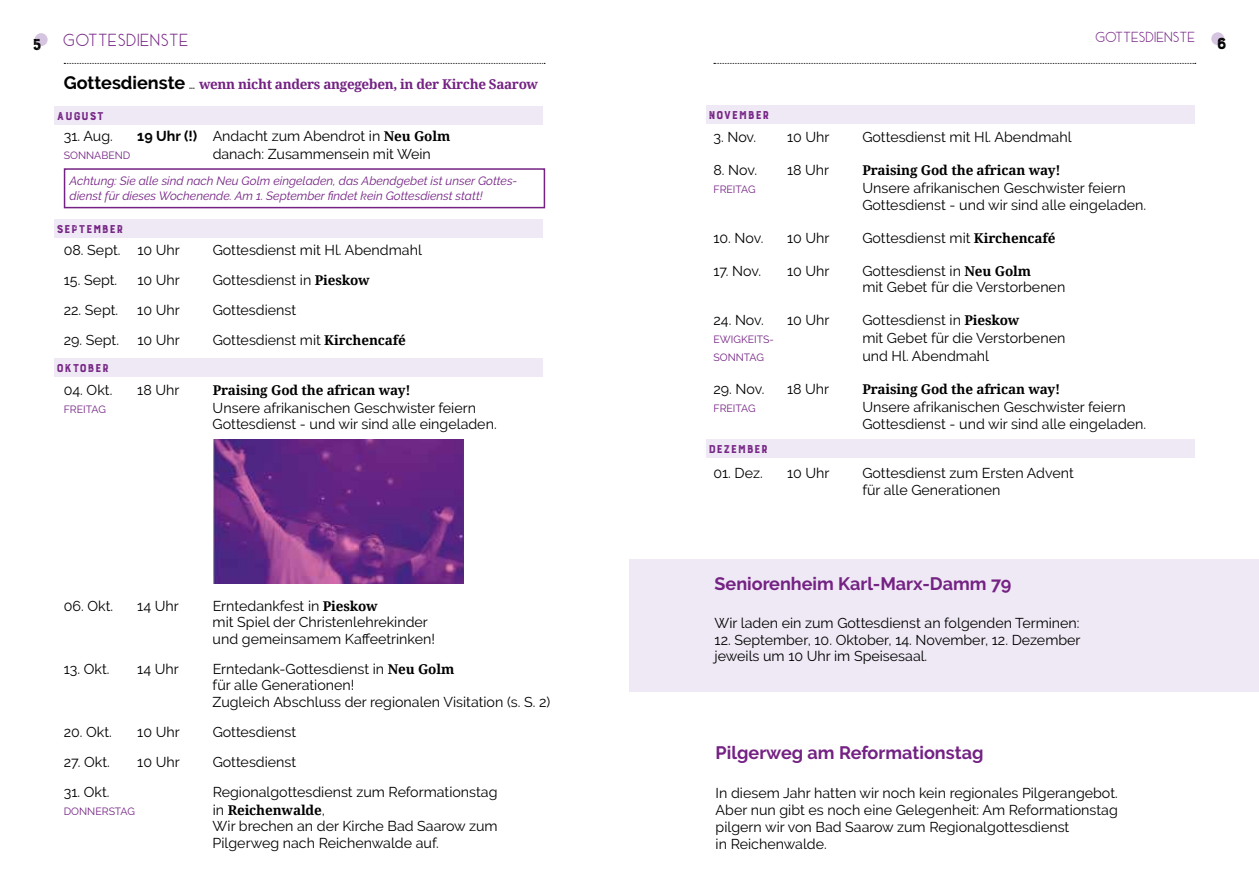
<style>
.page{position:relative;width:1259px;height:893px;background:#fff}
.page>*{position:absolute;margin:0;border:0;box-sizing:border-box;transform-origin:0 0}
.t1{font:700 21px "Burford Rustic";color:#000}
.t2{font:700 18px "Raleway";color:#742283}
.t3{font:18px "Ace Sans Demo";letter-spacing:.025em;color:#742283}
.t4{font:700 15px "Burford Rustic";color:#742283}
.t5{font:15px "Ace Sans Demo";color:#742283}
.t6{font:14.25px/16.5px "Raleway";color:#000}
.t7{font:700 13.5px "Droid Serif";letter-spacing:-.01em;color:#000}
.t8{font:700 13.5px "Droid Serif";letter-spacing:-.025em;color:#742283}
.t9{font:italic 12px/14.4px "Raleway";color:#742283}
.t10{font:10.5px "Raleway";color:#742283}
.s1{font-family:"Burford Rustic";font-weight:700;font-size:21px;color:#000}
.s2{font-family:"Raleway";font-size:18px;color:#000}
.s3{font-family:"Raleway";font-weight:400;font-size:14.25px;color:#000}
.s4{font-weight:700}
.s5{font-family:"Droid Serif";font-weight:700;font-size:13.5px}
.s6{font-family:"Raleway";font-weight:400;font-size:14.25px}
</style>
<div class="page">
<div style="left:1211px;top:32px;width:13px;height:13px;background:#d6c5e1;border-radius:50%"></div>
<svg style="left:714px;top:63px;width:481px;height:1px"></svg>
<svg style="left:64px;top:63px;width:481px;height:1px"></svg>
<div style="left:35px;top:33px;width:13px;height:13px;background:#d6c5e1;border-radius:50%"></div>
<div style="left:54px;top:219px;width:488px;height:18px;background:#efe9f5"></div>
<div style="left:54px;top:106px;width:488px;height:18px;background:#efe9f5"></div>
<div style="left:706px;top:105px;width:488px;height:18px;background:#efe9f5"></div>
<img style="left:214px;top:439px;width:249px;height:145px">
<div style="left:706px;top:439px;width:488px;height:18px;background:#efe9f5"></div>
<div style="left:54px;top:358px;width:488px;height:18px;background:#efe9f5"></div>
<div style="left:629px;top:559px;width:630px;height:133px;background:#efe9f5"></div>
<div style="left:64px;top:168px;width:481px;height:40px;border:2px solid #742283"></div>
<p class="t5" style="left:1095px;top:32px;width:102px">GOTTESDIENSTE</p>
<p class="t3" style="left:32px;top:33px;width:158px"><span class="s1">5</span> GOTTESDIENSTE</p>
<h1 class="t1" style="left:1216px;top:33px;width:13px">6</h1>
<p class="t8" style="left:64px;top:77px;width:476px"><span class="s2">Gottesdienste</span> <span class="s3">…</span> wenn nicht anders angegeben, in der Kirche Saarow</p>
<p class="t6" style="left:64px;top:128px;width:51px">31. Aug.</p>
<p class="t6" style="left:137px;top:128px;width:314px"><span class="s4">19 Uhr (!)</span> Andacht zum Abendrot in <span class="s5">Neu Golm</span></p>
<p class="t10" style="left:64px;top:149px;width:68px">SONNABEND</p>
<p class="t6" style="left:213px;top:146px;width:220px">danach: Zusammensein mit Wein</p>
<p class="t4" style="left:56px;top:108px;width:49px">August</p>
<p class="t9" style="left:70px;top:174px;width:449px">Achtung: Sie alle sind nach Neu Golm eingeladen, das Abendgebet ist unser Gottes&shy;dienst für dieses Wochenende. Am 1. September findet kein Gottesdienst statt!</p>
<p class="t4" style="left:56px;top:221px;width:69px">September</p>
<p class="t6" style="left:64px;top:242px;width:118px">08. Sept. 10 Uhr</p>
<p class="t6" style="left:213px;top:242px;width:211px">Gottesdienst mit Hl. Abendmahl</p>
<p class="t6" style="left:64px;top:272px;width:55px">15. Sept.</p>
<p class="t6" style="left:137px;top:272px;width:44px">10 Uhr</p>
<p class="t6" style="left:213px;top:272px;width:158px">Gottesdienst in <span class="s5">Pieskow</span></p>
<p class="t6" style="left:64px;top:302px;width:56px">22. Sept.</p>
<p class="t6" style="left:137px;top:302px;width:44px">10 Uhr</p>
<p class="t6" style="left:213px;top:302px;width:85px">Gottesdienst</p>
<p class="t6" style="left:64px;top:332px;width:57px">29. Sept.</p>
<p class="t6" style="left:137px;top:332px;width:44px">10 Uhr</p>
<p class="t6" style="left:213px;top:332px;width:195px">Gottesdienst mit <span class="s5">Kirchencafé</span></p>
<p class="t6" style="left:64px;top:381px;width:50px">04. Okt.</p>
<p class="t6" style="left:137px;top:381px;width:44px">18 Uhr</p>
<p class="t7" style="left:213px;top:382px;width:199px">Praising God the african way!</p>
<p class="t10" style="left:64px;top:403px;width:44px">FREITAG</p>
<p class="t6" style="left:213px;top:399px;width:285px">Unsere afrikanischen Geschwister feiern<br>Gottesdienst - und wir sind alle eingeladen.</p>
<p class="t4" style="left:56px;top:360px;width:54px">Oktober</p>
<p class="t6" style="left:64px;top:597px;width:51px">06. Okt.</p>
<p class="t6" style="left:137px;top:597px;width:43px">14 Uhr</p>
<p class="t6" style="left:213px;top:597px;width:224px">Erntedankfest in <span class="s5">Pieskow<br></span>mit Spiel der Christenlehrekinder und gemeinsamem Kaffeetrinken!</p>
<p class="t6" style="left:64px;top:660px;width:47px">13. Okt.</p>
<p class="t6" style="left:137px;top:660px;width:43px">14 Uhr</p>
<p class="t6" style="left:213px;top:660px;width:339px">Erntedank-Gottesdienst in <span class="s5">Neu Golm<br></span>für alle Generationen!<br>Zugleich Abschluss der regionalen Visitation (s. S. 2)</p>
<p class="t6" style="left:64px;top:723px;width:50px">20. Okt.</p>
<p class="t6" style="left:137px;top:723px;width:44px">10 Uhr</p>
<p class="t6" style="left:213px;top:723px;width:85px">Gottesdienst</p>
<p class="t6" style="left:64px;top:753px;width:48px">27. Okt.</p>
<p class="t6" style="left:137px;top:753px;width:44px">10 Uhr</p>
<p class="t6" style="left:213px;top:753px;width:85px">Gottesdienst</p>
<p class="t6" style="left:64px;top:783px;width:47px">31. Okt.</p>
<p class="t6" style="left:213px;top:783px;width:286px">Regionalgottesdienst zum Reformationstag</p>
<p class="t10" style="left:64px;top:805px;width:73px">DONNERSTAG</p>
<p class="t7" style="left:213px;top:802px;width:114px"><span class="s6">in</span> Reichenwalde<span class="s6">,</span></p>
<p class="t6" style="left:213px;top:818px;width:286px">Wir brechen an der Kirche Bad Saarow zum<br>Pilgerweg nach Reichenwalde auf.</p>
<p class="t4" style="left:708px;top:107px;width:60px">November</p>
<p class="t6" style="left:713px;top:129px;width:44px">3. Nov.</p>
<p class="t6" style="left:787px;top:129px;width:44px">10 Uhr</p>
<p class="t6" style="left:862px;top:129px;width:211px">Gottesdienst mit Hl. Abendmahl</p>
<p class="t6" style="left:713px;top:162px;width:45px">8. Nov.</p>
<p class="t6" style="left:787px;top:162px;width:44px">18 Uhr</p>
<p class="t7" style="left:862px;top:162px;width:200px">Praising God the african way!</p>
<p class="t10" style="left:713px;top:183px;width:44px">FREITAG</p>
<p class="t6" style="left:862px;top:180px;width:285px">Unsere afrikanischen Geschwister feiern<br>Gottesdienst - und wir sind alle eingeladen.</p>
<p class="t6" style="left:713px;top:229px;width:51px">10. Nov.</p>
<p class="t6" style="left:787px;top:229px;width:44px">10 Uhr</p>
<p class="t6" style="left:862px;top:229px;width:195px">Gottesdienst mit <span class="s5">Kirchencafé</span></p>
<p class="t6" style="left:713px;top:262px;width:49px">17. Nov.</p>
<p class="t6" style="left:787px;top:262px;width:44px">10 Uhr</p>
<p class="t6" style="left:862px;top:262px;width:204px">Gottesdienst in <span class="s5">Neu Golm<br></span>mit Gebet für die Verstorbenen</p>
<p class="t6" style="left:713px;top:312px;width:52px">24. Nov.</p>
<p class="t6" style="left:787px;top:312px;width:44px">10 Uhr</p>
<p class="t6" style="left:862px;top:312px;width:159px">Gottesdienst in <span class="s5">Pieskow</span></p>
<p class="t10" style="left:713px;top:333px;width:62px">EWIGKEITS-</p>
<p class="t6" style="left:862px;top:330px;width:204px">mit Gebet für die Verstorbenen</p>
<p class="t10" style="left:713px;top:351px;width:52px">SONNTAG</p>
<p class="t6" style="left:862px;top:348px;width:128px">und Hl. Abendmahl</p>
<p class="t6" style="left:713px;top:381px;width:52px">29. Nov.</p>
<p class="t6" style="left:787px;top:381px;width:44px">18 Uhr</p>
<p class="t7" style="left:862px;top:381px;width:199px">Praising God the african way!</p>
<p class="t10" style="left:713px;top:402px;width:44px">FREITAG</p>
<p class="t6" style="left:862px;top:399px;width:285px">Unsere afrikanischen Geschwister feiern<br>Gottesdienst - und wir sind alle eingeladen.</p>
<p class="t6" style="left:713px;top:465px;width:51px">01. Dez.</p>
<p class="t6" style="left:787px;top:465px;width:44px">10 Uhr</p>
<p class="t6" style="left:862px;top:465px;width:213px">Gottesdienst zum Ersten Advent für alle Generationen</p>
<p class="t4" style="left:708px;top:441px;width:59px">Dezember</p>
<p class="t2" style="left:714px;top:574px;width:298px">Seniorenheim Karl-Marx-Damm 79</p>
<p class="t6" style="left:714px;top:615px;width:366px">Wir laden ein zum Gottesdienst an folgenden Terminen:</p>
<p class="t6" style="left:714px;top:632px;width:367px">12. September, 10. Oktober, 14. November, 12. Dezember jeweils um 10 Uhr im Speisesaal.</p>
<p class="t2" style="left:715px;top:743px;width:269px">Pilgerweg am Reformationstag</p>
<p class="t6" style="left:715px;top:784px;width:404px;line-height:17.1px">In diesem Jahr hatten wir noch kein regionales Pilgerangebot.<br>Aber nun gibt es noch eine Gelegenheit: Am Reformationstag pilgern wir von Bad Saarow zum Regionalgottesdienst<br>in Reichenwalde.</p>
</div>
